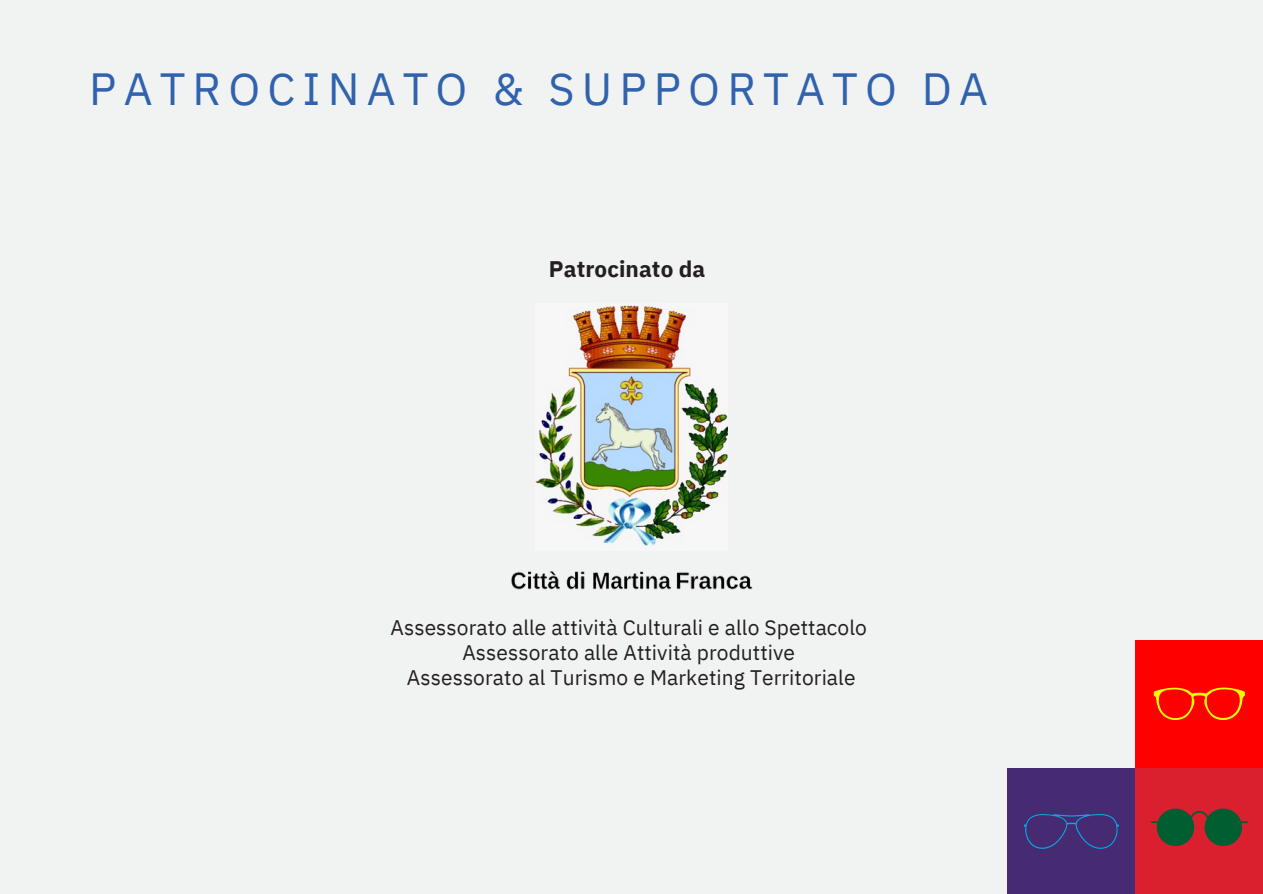
<style>
.page{position:relative;width:1263px;height:894px;background:#fff}
.page>*{position:absolute;margin:0;border:0;box-sizing:border-box;transform-origin:0 0}
.t1{font:45px "IBM Plex Sans";letter-spacing:.16em;color:#3062ae}
.t2{font:700 22.5px "IBM Plex Sans";letter-spacing:.005em;color:#231f20}
.t3{font:21px "IBM Plex Sans";letter-spacing:.005em;color:#231f20}
</style>
<div class="page">
<div style="left:0;top:0;width:1263px;height:893px;background:#f1f2f2"></div>
<div style="left:1135px;top:640px;width:127px;height:128px;background:#f00"></div>
<svg style="left:1154px;top:687px;width:91px;height:34px"></svg>
<div style="left:1007px;top:767px;width:128px;height:126px;background:#462a72"></div>
<svg style="left:1024px;top:814px;width:95px;height:34px"></svg>
<div style="left:1135px;top:767px;width:127px;height:126px;background:#da1f2f"></div>
<svg style="left:1151px;top:808px;width:97px;height:37px"></svg>
<img style="left:535px;top:305px;width:192px;height:241px">
<img style="left:511px;top:571px;width:241px;height:19px">
<p class="t1" style="left:89px;top:59px;width:900px">PATROCINATO &amp; SUPPORTATO DA</p>
<p class="t2" style="left:549px;top:254px;width:158px">Patrocinato da</p>
<p class="t3" style="left:391px;top:613px;width:478px">Assessorato alle attività Culturali e allo Spettacolo</p>
<p class="t3" style="left:462px;top:638px;width:334px">Assessorato alle Attività produttive</p>
<p class="t3" style="left:407px;top:663px;width:450px">Assessorato al Turismo e Marketing Territoriale</p>
</div>
